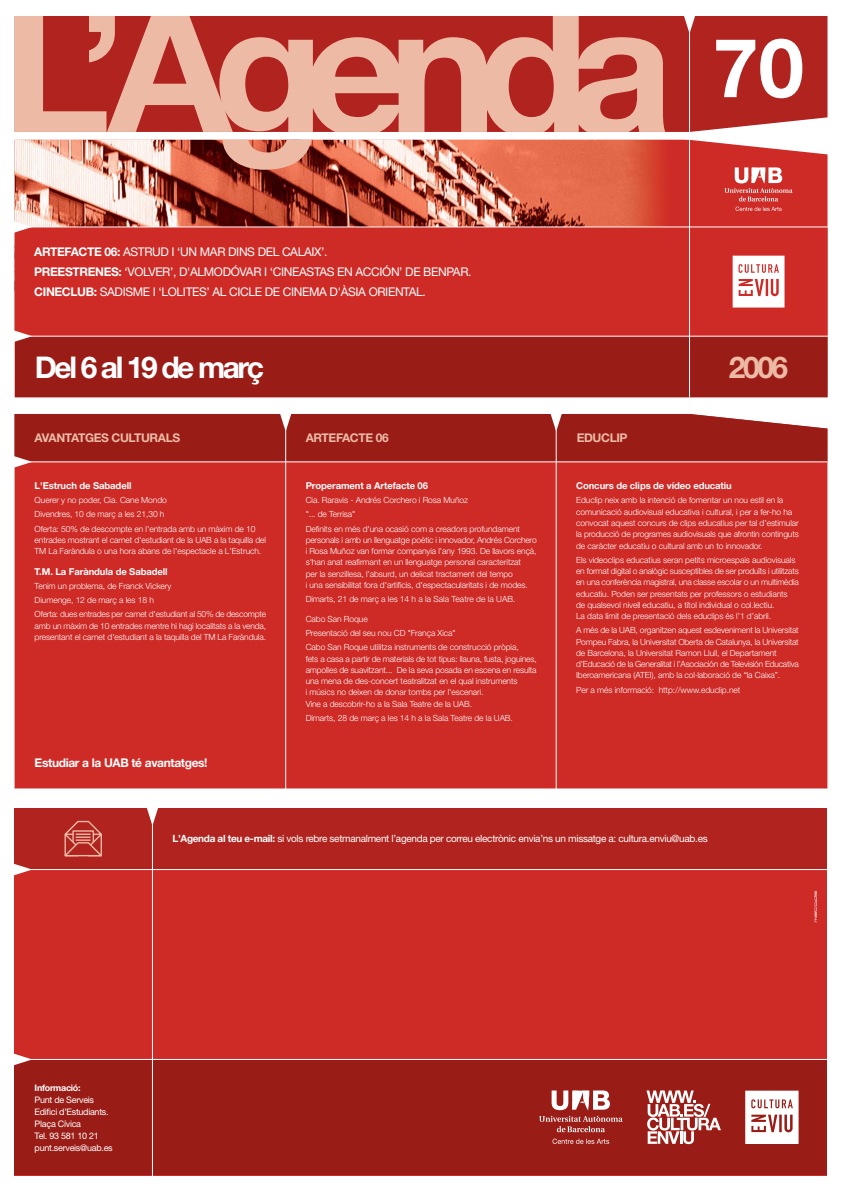
<style>
.page{position:relative;width:842px;height:1191px;background:#fff}
.page>*{position:absolute;margin:0;border:0;box-sizing:border-box;transform-origin:0 0}
.t1{font:700 81.9px "Helvetica Neue";color:#fff}
.t2{font:700 30px "Helvetica Neue";letter-spacing:-.08em;color:#fff}
.t3{font:700 30px "Helvetica Neue";color:#edbaa6}
.t4{font:12px/20.2px "Helvetica Neue";letter-spacing:-.03em;color:#fff}
.t5{font:700 12px "Helvetica Neue";letter-spacing:-.03em;color:#edbaa6}
.t6{font:700 12px "Helvetica Neue";letter-spacing:-.03em;color:#fff}
.t7{font:10px "Helvetica Neue";letter-spacing:-.03em;color:#fff}
.t8{font:700 9.5px "Helvetica Neue";letter-spacing:-.01em;color:#fff}
.t9{font:9px/12px "Helvetica Neue";letter-spacing:-.03em;color:#fff}
.t10{font:700 9px "Helvetica Neue";letter-spacing:-.03em;color:#fff}
.t11{font:300 8.5px/11.3px "Helvetica Neue";letter-spacing:-.01em;color:#fff}
.s1{font-weight:700}
</style>
<div class="page">
<div style="left:666px;top:16px;width:162px;height:116px;background:#b1231e"></div>
<svg style="left:15px;top:16px;width:651px;height:116px;background:#d17568"></svg>
<svg style="left:684px;top:140px;width:144px;height:87px;background:#d34340"></svg>
<img style="left:15px;top:140px;width:669px;height:87px">
<svg style="left:15px;top:140px;width:651px;height:30px;background:#d88672"></svg>
<div style="left:15px;top:336px;width:813px;height:61px;background:#9a1c16"></div>
<div style="left:15px;top:227px;width:813px;height:109px;background:#ce2b27"></div>
<hr style="left:689px;top:3px;width:1px;height:394px;background:#fff">
<hr style="left:8px;top:336px;width:833px;height:1px;background:#fff">
<hr style="left:8px;top:227px;width:833px;height:1px;background:#fff">
<svg style="left:733px;top:256px;width:52px;height:52px;background:#f5d7d6"></svg>
<svg style="left:683px;top:16px;width:13px;height:18px"></svg>
<svg style="left:14px;top:330px;width:18px;height:13px"></svg>
<svg style="left:14px;top:221px;width:18px;height:12px"></svg>
<svg style="left:725px;top:167px;width:68px;height:44px;background:#d95b58"></svg>
<div style="left:15px;top:462px;width:812px;height:326px;background:#ce2b27"></div>
<div style="left:15px;top:414px;width:812px;height:48px;background:#9a1c16"></div>
<hr style="left:15px;top:461px;width:812px;height:1px;background:#fff">
<svg style="left:550px;top:414px;width:12px;height:18px"></svg>
<svg style="left:280px;top:414px;width:12px;height:18px"></svg>
<hr style="left:285px;top:424px;width:1px;height:370px;background:#fff">
<hr style="left:556px;top:424px;width:1px;height:370px;background:#fff">
<svg style="left:14px;top:455px;width:18px;height:13px"></svg>
<div style="left:14px;top:808px;width:813px;height:367px;background:#ce2b27"></div>
<div style="left:14px;top:1059px;width:813px;height:116px;background:#9a1c16"></div>
<div style="left:14px;top:808px;width:813px;height:62px;background:#b1231e"></div>
<svg style="left:647px;top:1091px;width:74px;height:53px"></svg>
<svg style="left:745px;top:1091px;width:54px;height:53px;background:#ecd5d4"></svg>
<hr style="left:0;top:1059px;width:834px;height:1px;background:#fff">
<hr style="left:152px;top:805px;width:1px;height:379px;background:#fff">
<hr style="left:0;top:869px;width:834px;height:1px;background:#fff">
<svg style="left:64px;top:820px;width:38px;height:37px"></svg>
<svg style="left:14px;top:863px;width:18px;height:13px"></svg>
<svg style="left:14px;top:1053px;width:17px;height:13px"></svg>
<svg style="left:147px;top:808px;width:11px;height:17px"></svg>
<svg style="left:539px;top:1090px;width:84px;height:54px"></svg>
<svg style="left:814px;top:891px;width:3px;height:31px"></svg>
<h3 class="t4" style="left:34px;top:242px;width:439px"><span class="s1">ARTEFACTE 06:</span> ASTRUD I ‘UN MAR DINS DEL CALAIX’.<br><span class="s1">PREESTRENES:</span> ‘VOLVER’, D'ALMODÓVAR I ‘CINEASTAS EN ACCIÓN’ DE BENPAR.<br><span class="s1">CINECLUB:</span> SADISME I ‘LOLITES’ AL CICLE DE CINEMA D'ÀSIA ORIENTAL.</h3>
<h1 class="t1" style="left:713px;top:39px;width:93px">70</h1>
<h2 class="t2" style="left:35px;top:356px;width:231px">Del 6 al 19 de març</h2>
<h2 class="t3" style="left:729px;top:356px;width:61px">2006</h2>
<h3 class="t5" style="left:35px;top:433px;width:147px">AVANTATGES CULTURALS</h3>
<p class="t8" style="left:35px;top:482px;width:98px">L'Estruch de Sabadell</p>
<p class="t11" style="left:35px;top:494px;width:222px;line-height:14.1px">Querer y no poder, Cia. Cane Mondo<br>Divendres, 10 de març a les 21,30 h<br>Oferta: 50% de descompte en l'entrada amb un màxim de 10</p>
<p class="t11" style="left:35px;top:535px;width:233px">entrades mostrant el carnet d'estudiant de la UAB a la taquilla del<br>TM La Faràndula o una hora abans de l'espectacle a L'Estruch.</p>
<p class="t8" style="left:35px;top:568px;width:135px">T.M. La Faràndula de Sabadell</p>
<p class="t11" style="left:35px;top:580px;width:233px;line-height:14.1px">Tenim un problema, de Franck Vickery<br>Diumenge, 12 de març a les 18 h<br>Oferta: dues entrades per carnet d'estudiant al 50% de descompte</p>
<p class="t11" style="left:35px;top:621px;width:233px">amb un màxim de 10 entrades mentre hi hagi localitats a la venda, presentant el carnet d'estudiant a la taquilla del TM La Faràndula.</p>
<h3 class="t6" style="left:35px;top:759px;width:174px">Estudiar a la UAB té avantatges!</h3>
<h3 class="t5" style="left:306px;top:433px;width:85px">ARTEFACTE 06</h3>
<h3 class="t5" style="left:577px;top:433px;width:52px">EDUCLIP</h3>
<p class="t8" style="left:306px;top:482px;width:124px">Properament a Artefacte 06</p>
<p class="t11" style="left:306px;top:494px;width:216px;line-height:14.1px">Cia. Raravis - Andrés Corchero i Rosa Muñoz<br>"... de Terrisa"<br>Definits en més d'una ocasió com a creadors profundament</p>
<p class="t11" style="left:306px;top:535px;width:233px">personals i amb un llenguatge poètic i innovador, Andrés Corchero i Rosa Muñoz van formar companyia l'any 1993. De llavors ençà, s'han anat reafirmant en un llenguatge personal caracteritzat<br>per la senzillesa, l'absurd, un delicat tractament del tempo<br>i una sensibilitat fora d'artificis, d'espectacularitats i de modes.</p>
<p class="t11" style="left:306px;top:594px;width:211px">Dimarts, 21 de març a les 14 h a la Sala Teatre de la UAB.</p>
<p class="t11" style="left:306px;top:613px;width:215px;line-height:14.1px">Cabo San Roque<br>Presentació del seu nou CD "França Xica"<br>Cabo San Roque utilitza instruments de construcció pròpia,</p>
<p class="t11" style="left:306px;top:654px;width:233px">fets a casa a partir de materials de tot tipus: llauna, fusta, joguines, ampolles de suavitzant... De la seva posada en escena en resulta una mena de des-concert teatralitzat en el qual instruments<br>i músics no deixen de donar tombs per l'escenari.<br>Vine a descobrir-ho a la Sala Teatre de la UAB.</p>
<p class="t11" style="left:306px;top:713px;width:209px">Dimarts, 28 de març a les 14 h a la Sala Teatre de la UAB.</p>
<p class="t8" style="left:576px;top:482px;width:157px">Concurs de clips de vídeo educatiu</p>
<p class="t11" style="left:576px;top:495px;width:224px">Educlip neix amb la intenció de fomentar un nou estil en la comunicació audiovisual educativa i cultural, i per a fer-ho ha convocat aquest concurs de clips educatius per tal d’estimular la producció de programes audiovisuals que afrontin continguts de caràcter educatiu o cultural amb un to innovador.</p>
<p class="t11" style="left:576px;top:555px;width:224px">Els videoclips educatius seran petits microespais audiovisuals en format digital o analògic susceptibles de ser produïts i utilitzats en una conferència magistral, una classe escolar o un multimèdia educatiu. Poden ser presentats per professors o estudiants de qualsevol nivell educatiu, a títol individual o col.lectiu.<br>La data límit de presentació dels educlips és l’1 d’abril.</p>
<p class="t11" style="left:576px;top:625px;width:224px">A més de la UAB, organitzen aquest esdeveniment la Universitat Pompeu Fabra, la Universitat Oberta de Catalunya, la Universitat de Barcelona, la Universitat Ramon Llull, el Departament d’Educació de la Generalitat i l’Asociación de Televisión Educativa Iberoamericana (ATEI), amb la col·laboració de “la Caixa”.</p>
<p class="t11" style="left:576px;top:685px;width:166px">Per a més informació: http://www.educlip.net</p>
<p class="t7" style="left:172px;top:835px;width:537px"><span class="s1">L’Agenda al teu e-mail:</span> si vols rebre setmanalment l’agenda per correu electrònic envia’ns un missatge a: cultura.enviu@uab.es</p>
<p class="t10" style="left:35px;top:1085px;width:48px">Informació:</p>
<p class="t9" style="left:35px;top:1095px;width:80px">Punt de Serveis<br>Edifici d’Estudiants.<br>Plaça Cívica<br>Tel. 93 581 10 21 punt.serveis@uab.es</p>
</div>
